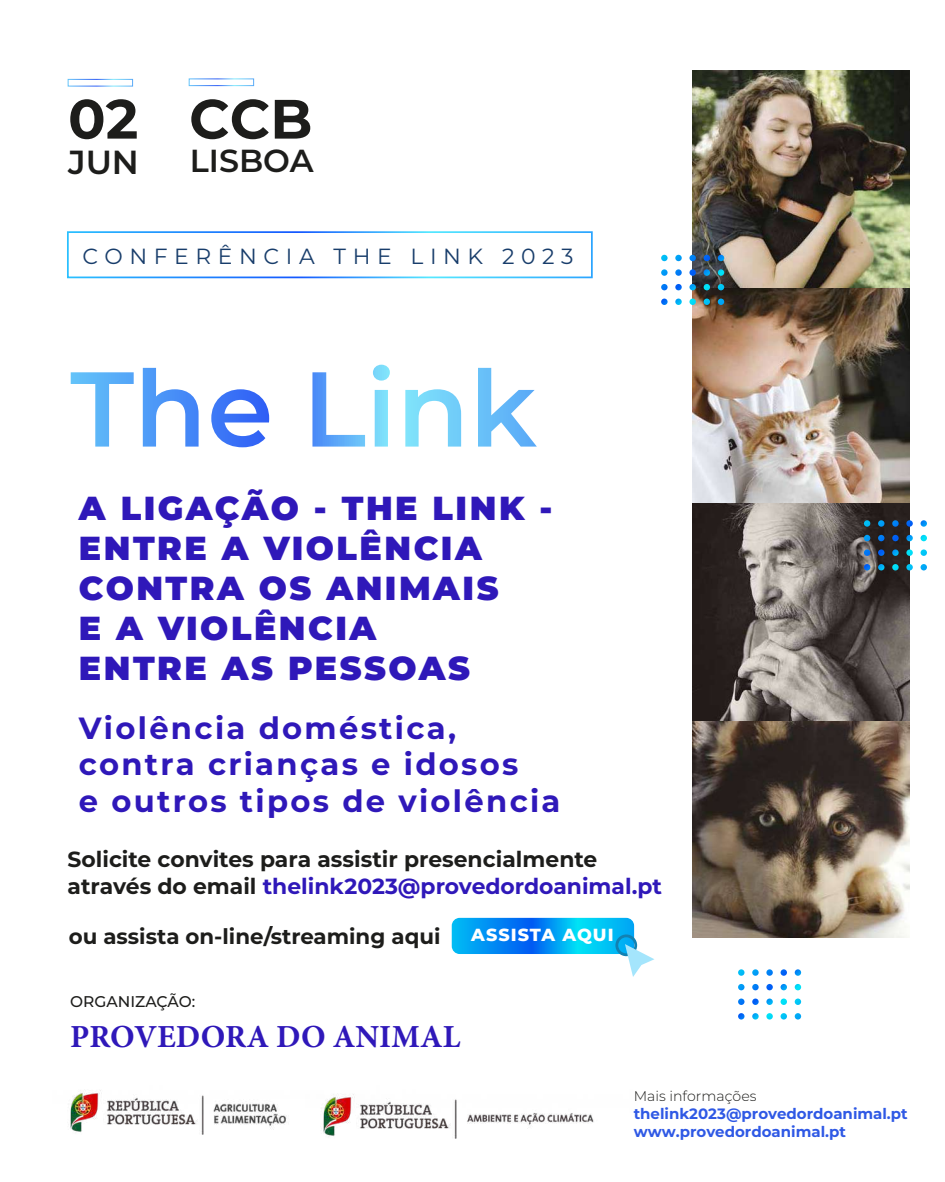
<style>
.page{position:relative;width:945px;height:1182px;background:#fff}
.page>*{position:absolute;margin:0;border:0;box-sizing:border-box;transform-origin:0 0}
.t1{font:700 55.3px "Montserrat";color:#1d1d1b}
.t2{font:600 33.34px "Montserrat";color:#1d1d1b}
.t3{font:900 33.25px/39.9px "Montserrat";letter-spacing:.075em;color:#2f18b9}
.t4{font:700 32.2px "Minion Pro";color:#2f18b9}
.t5{font:600 31.85px "Montserrat";color:#1d1d1b}
.t6{font:700 30.62px/36.8px "Montserrat";letter-spacing:.075em;color:#2f18b9}
.t7{font:700 21.88px/26.2px "Montserrat";color:#1d1d1b}
.t8{font:21.88px "Montserrat";letter-spacing:.3em;color:#183d6b}
.t9{font:700 21.35px "Montserrat";color:#1d1d1b}
.t10{font:800 17.5px "Montserrat";letter-spacing:.06em;color:#fff}
.t11{font:500 15.49px "Montserrat";color:#1d1d1b}
.t12{font:700 14.96px/18px "Montserrat";color:#2f59e5}
.t13{font:300 14.09px "Montserrat";color:#1d1d1b}
.s1{color:#2f18b9}
</style>
<div class="page">
<div style="left:67px;top:231px;width:526px;height:47px;border:2px solid #fff"></div>
<img style="left:693px;top:288px;width:217px;height:649px">
<img style="left:693px;top:71px;width:217px;height:217px">
<svg style="left:718px;top:298px;width:6px;height:7px"></svg>
<svg style="left:704px;top:298px;width:6px;height:7px"></svg>
<svg style="left:689px;top:298px;width:7px;height:7px"></svg>
<svg style="left:675px;top:298px;width:7px;height:7px"></svg>
<svg style="left:661px;top:298px;width:7px;height:7px"></svg>
<svg style="left:718px;top:284px;width:6px;height:6px"></svg>
<svg style="left:704px;top:284px;width:6px;height:6px"></svg>
<svg style="left:689px;top:284px;width:7px;height:6px"></svg>
<svg style="left:675px;top:284px;width:7px;height:6px"></svg>
<svg style="left:661px;top:284px;width:7px;height:6px"></svg>
<svg style="left:718px;top:269px;width:6px;height:7px"></svg>
<svg style="left:704px;top:269px;width:6px;height:7px"></svg>
<svg style="left:689px;top:269px;width:7px;height:7px"></svg>
<svg style="left:675px;top:269px;width:7px;height:7px"></svg>
<svg style="left:661px;top:269px;width:7px;height:7px"></svg>
<svg style="left:718px;top:255px;width:6px;height:6px"></svg>
<svg style="left:704px;top:255px;width:6px;height:6px"></svg>
<svg style="left:689px;top:255px;width:7px;height:6px"></svg>
<svg style="left:675px;top:255px;width:7px;height:6px"></svg>
<svg style="left:661px;top:255px;width:7px;height:6px"></svg>
<svg style="left:921px;top:564px;width:6px;height:6px"></svg>
<svg style="left:906px;top:564px;width:7px;height:6px"></svg>
<svg style="left:892px;top:564px;width:7px;height:6px"></svg>
<svg style="left:878px;top:564px;width:7px;height:6px"></svg>
<svg style="left:864px;top:564px;width:6px;height:6px"></svg>
<svg style="left:921px;top:549px;width:6px;height:7px"></svg>
<svg style="left:906px;top:549px;width:7px;height:7px"></svg>
<svg style="left:892px;top:549px;width:7px;height:7px"></svg>
<svg style="left:878px;top:549px;width:7px;height:7px"></svg>
<svg style="left:864px;top:549px;width:6px;height:7px"></svg>
<svg style="left:921px;top:535px;width:6px;height:6px"></svg>
<svg style="left:906px;top:535px;width:7px;height:6px"></svg>
<svg style="left:892px;top:535px;width:7px;height:6px"></svg>
<svg style="left:878px;top:535px;width:7px;height:6px"></svg>
<svg style="left:864px;top:535px;width:6px;height:6px"></svg>
<svg style="left:921px;top:520px;width:6px;height:6px"></svg>
<svg style="left:906px;top:520px;width:7px;height:6px"></svg>
<svg style="left:892px;top:520px;width:7px;height:6px"></svg>
<svg style="left:878px;top:520px;width:7px;height:6px"></svg>
<svg style="left:864px;top:520px;width:6px;height:6px"></svg>
<svg style="left:795px;top:1013px;width:6px;height:6px"></svg>
<svg style="left:781px;top:1013px;width:6px;height:6px"></svg>
<svg style="left:766px;top:1013px;width:7px;height:6px"></svg>
<svg style="left:752px;top:1013px;width:7px;height:6px"></svg>
<svg style="left:738px;top:1013px;width:7px;height:6px"></svg>
<svg style="left:795px;top:998px;width:6px;height:6px"></svg>
<svg style="left:781px;top:998px;width:6px;height:6px"></svg>
<svg style="left:766px;top:998px;width:7px;height:6px"></svg>
<svg style="left:752px;top:998px;width:7px;height:6px"></svg>
<svg style="left:738px;top:998px;width:7px;height:6px"></svg>
<svg style="left:795px;top:984px;width:6px;height:6px"></svg>
<svg style="left:781px;top:984px;width:6px;height:6px"></svg>
<svg style="left:766px;top:983px;width:7px;height:7px"></svg>
<svg style="left:752px;top:983px;width:7px;height:7px"></svg>
<svg style="left:738px;top:984px;width:7px;height:6px"></svg>
<svg style="left:795px;top:969px;width:6px;height:6px"></svg>
<svg style="left:781px;top:969px;width:6px;height:6px"></svg>
<svg style="left:766px;top:969px;width:7px;height:6px"></svg>
<svg style="left:752px;top:969px;width:7px;height:6px"></svg>
<svg style="left:738px;top:969px;width:7px;height:6px"></svg>
<div style="left:68px;top:79px;width:65px;height:7px;border:1px solid #fff"></div>
<div style="left:189px;top:78px;width:65px;height:8px;border:1px solid #fff"></div>
<svg style="left:71px;top:372px;width:63px;height:74px"></svg>
<svg style="left:143px;top:368px;width:56px;height:78px"></svg>
<svg style="left:211px;top:389px;width:58px;height:58px"></svg>
<svg style="left:312px;top:372px;width:53px;height:74px"></svg>
<svg style="left:373px;top:364px;width:17px;height:82px"></svg>
<svg style="left:405px;top:389px;width:56px;height:57px"></svg>
<svg style="left:478px;top:368px;width:59px;height:78px"></svg>
<svg style="left:452px;top:917px;width:202px;height:59px"></svg>
<img style="left:70px;top:1090px;width:217px;height:45px">
<img style="left:323px;top:1094px;width:271px;height:45px">
<h1 class="t1" style="left:68px;top:79px;width:72px">02</h1>
<h2 class="t2" style="left:68px;top:138px;width:72px">JUN</h2>
<h1 class="t1" style="left:189px;top:79px;width:125px">CCB</h1>
<h3 class="t5" style="left:190px;top:138px;width:125px">LISBOA</h3>
<p class="t8" style="left:83px;top:241px;width:492px">CONFERÊNCIA THE LINK 2023</p>
<h3 class="t3" style="left:79px;top:486px;width:475px">A LIGAÇÃO - THE LINK -<br>ENTRE A VIOLÊNCIA<br>CONTRA OS ANIMAIS<br>E A VIOLÊNCIA<br>ENTRE AS PESSOAS</h3>
<h3 class="t6" style="left:79px;top:707px;width:483px">Violência doméstica, contra crianças e idosos<br>e outros tipos de violência</h3>
<p class="t7" style="left:68px;top:845px;width:596px">Solicite convites para assistir presencialmente através do email <span class="s1">thelink2023@provedordoanimal.pt</span></p>
<p class="t9" style="left:69px;top:920px;width:373px">ou assista on-line/streaming aqui</p>
<p class="t10" style="left:471px;top:921px;width:144px">ASSISTA AQUI</p>
<p class="t11" style="left:70px;top:990px;width:126px">ORGANIZAÇÃO:</p>
<h3 class="t4" style="left:70px;top:1013px;width:392px">PROVEDORA DO ANIMAL</h3>
<p class="t13" style="left:634px;top:1086px;width:124px">Mais informações</p>
<p class="t12" style="left:634px;top:1104px;width:276px">thelink2023@provedordoanimal.pt www.provedordoanimal.pt</p>
</div>
